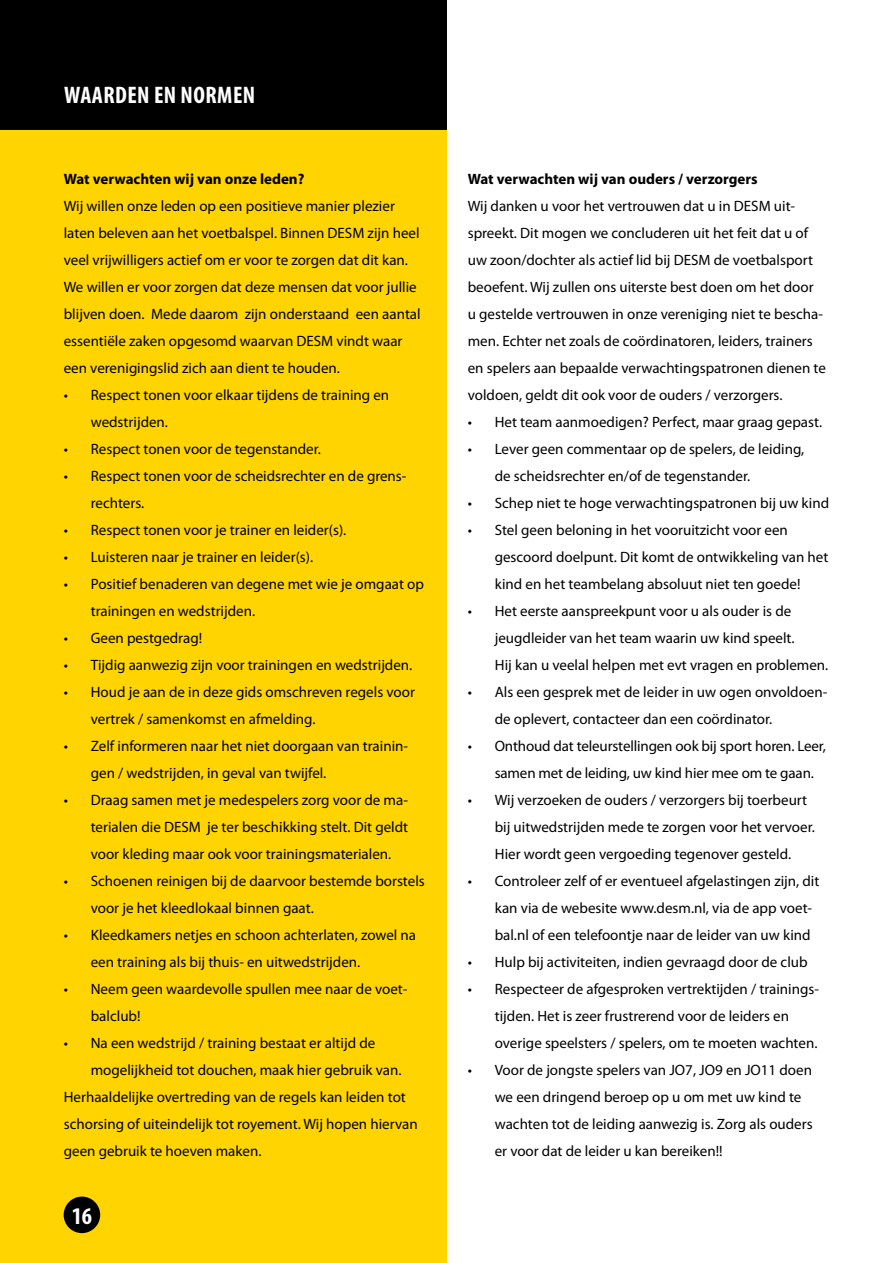
<style>
.page{position:relative;width:893px;height:1263px;background:#fff}
.page>*{position:absolute;margin:0;border:0;box-sizing:border-box;transform-origin:0 0}
.t1{font:700 condensed 24px "Myriad Pro";color:#fff}
.t2{font:15px/27px "Myriad Pro";color:#000}
.t3{font:700 15px "Myriad Pro";color:#000}
</style>
<div class="page">
<div style="left:0;top:0;width:446px;height:130px;background:#000"></div>
<div style="left:0;top:130px;width:446px;height:1133px;background:#ffd400"></div>
<div style="left:64px;top:1196px;width:36px;height:37px;background:#000;border-radius:50%"></div>
<h1 class="t1" style="left:64px;top:80px;width:29px">WAARDEN</h1>
<h1 class="t1" style="left:154px;top:80px;width:90px">ENNORMEN</h1>
<p class="t3" style="left:64px;top:169px;width:242px">Wat verwachten wij van onze leden?</p>
<p class="t2" style="left:64px;top:192px;width:358px">Wij willen onze leden op een positieve manier plezier laten beleven aan het voetbalspel. Binnen DESM zijn heel veel vrijwilligers actief om er voor te zorgen dat dit kan.<br>We willen er voor zorgen dat deze mensen dat voor jullie blijven doen. Mede daarom zijn onderstaand een aantal essentiële zaken opgesomd waarvan DESM vindt waar een verenigingslid zich aan dient te houden.</p>
<p class="t2" style="left:91px;top:381px;width:300px;text-indent:-27px">• Respect tonen voor elkaar tijdens de training en wedstrijden.</p>
<p class="t2" style="left:64px;top:435px;width:259px">• Respect tonen voor de tegenstander.</p>
<p class="t2" style="left:91px;top:462px;width:317px;text-indent:-27px">• Respect tonen voor de scheidsrechter en de grens&shy;rechters.</p>
<p class="t2" style="left:64px;top:516px;width:284px">• Respect tonen voor je trainer en leider(s).</p>
<p class="t2" style="left:64px;top:543px;width:251px">• Luisteren naar je trainer en leider(s).</p>
<p class="t2" style="left:91px;top:570px;width:335px;text-indent:-27px">• Positief benaderen van degene met wie je omgaat op trainingen en wedstrijden.</p>
<p class="t2" style="left:64px;top:624px;width:140px">• Geen pestgedrag!</p>
<p class="t2" style="left:64px;top:651px;width:350px">• Tijdig aanwezig zijn voor trainingen en wedstrijden.</p>
<p class="t2" style="left:91px;top:678px;width:326px;text-indent:-27px">• Houd je aan de in deze gids omschreven regels voor vertrek / samenkomst en afmelding.</p>
<p class="t2" style="left:91px;top:732px;width:319px;text-indent:-27px">• Zelf informeren naar het niet doorgaan van trainin&shy;gen / wedstrijden, in geval van twijfel.</p>
<p class="t2" style="left:91px;top:786px;width:319px;text-align:justify;text-indent:-27px">• Draag samen met je medespelers zorg voor de ma&shy;terialen die DESM je ter beschikking stelt. Dit geldt voor kleding maar ook voor trainingsmaterialen.</p>
<p class="t2" style="left:91px;top:867px;width:336px;text-indent:-27px">• Schoenen reinigen bij de daarvoor bestemde borstels voor je het kleedlokaal binnen gaat.</p>
<p class="t2" style="left:91px;top:921px;width:327px;text-indent:-27px">• Kleedkamers netjes en schoon achterlaten, zowel na een training als bij thuis- en uitwedstrijden.</p>
<p class="t2" style="left:91px;top:975px;width:318px;text-indent:-27px">• Neem geen waardevolle spullen mee naar de voet&shy;balclub!</p>
<p class="t2" style="left:64px;top:1029px;width:313px">• Na een wedstrijd / training bestaat er altijd de</p>
<p class="t2" style="left:91px;top:1056px;width:312px">mogelijkheid tot douchen, maak hier gebruik van.</p>
<p class="t2" style="left:64px;top:1083px;width:344px">Herhaaldelijke overtreding van de regels kan leiden tot</p>
<p class="t2" style="left:64px;top:1110px;width:355px">schorsing of uiteindelijk tot royement. Wij hopen hiervan</p>
<p class="t2" style="left:64px;top:1137px;width:199px">geen gebruik te hoeven maken.</p>
<h1 class="t1" style="left:72px;top:1200px;width:22px">16</h1>
<p class="t3" style="left:468px;top:169px;width:291px">Wat verwachten wij van ouders / verzorgers</p>
<p class="t2" style="left:468px;top:192px;width:360px">Wij danken u voor het vertrouwen dat u in DESM uit&shy;spreekt. Dit mogen we concluderen uit het feit dat u of uw zoon/dochter als actief lid bij DESM de voetbalsport beoefent. Wij zullen ons uiterste best doen om het door<br>u gestelde vertrouwen in onze vereniging niet te bescha&shy;men. Echter net zoals de coördinatoren, leiders, trainers en spelers aan bepaalde verwachtingspatronen dienen te voldoen, geldt dit ook voor de ouders / verzorgers.</p>
<p class="t2" style="left:468px;top:408px;width:356px">• Het team aanmoedigen? Perfect, maar graag gepast.</p>
<p class="t2" style="left:495px;top:435px;width:311px;text-indent:-27px">• Lever geen commentaar op de spelers, de leiding, de scheidsrechter en/of de tegenstander.</p>
<p class="t2" style="left:468px;top:489px;width:363px">• Schep niet te hoge verwachtingspatronen bij uw kind</p>
<p class="t2" style="left:495px;top:516px;width:335px;text-indent:-27px">• Stel geen beloning in het vooruitzicht voor een gescoord doelpunt. Dit komt de ontwikkeling van het kind en het teambelang absoluut niet ten goede!</p>
<p class="t2" style="left:495px;top:597px;width:335px;text-indent:-27px">• Het eerste aanspreekpunt voor u als ouder is de jeugdleider van het team waarin uw kind speelt.<br>Hij kan u veelal helpen met evt vragen en problemen.</p>
<p class="t2" style="left:495px;top:678px;width:334px;text-indent:-27px">• Als een gesprek met de leider in uw ogen onvoldoen&shy;de oplevert, contacteer dan een coördinator.</p>
<p class="t2" style="left:495px;top:732px;width:333px;text-indent:-27px">• Onthoud dat teleurstellingen ook bij sport horen. Leer, samen met de leiding, uw kind hier mee om te gaan.</p>
<p class="t2" style="left:495px;top:786px;width:322px;text-indent:-27px">• Wij verzoeken de ouders / verzorgers bij toerbeurt bij uitwedstrijden mede te zorgen voor het vervoer.<br>Hier wordt geen vergoeding tegenover gesteld.</p>
<p class="t2" style="left:495px;top:867px;width:326px;text-indent:-27px">• Controleer zelf of er eventueel afgelastingen zijn, dit kan via de webesite www.desm.nl, via de app voet&shy;bal.nl of een telefoontje naar de leider van uw kind</p>
<p class="t2" style="left:468px;top:948px;width:341px">• Hulp bij activiteiten, indien gevraagd door de club</p>
<p class="t2" style="left:495px;top:975px;width:326px;text-indent:-27px">• Respecteer de afgesproken vertrektijden / trainings&shy;tijden. Het is zeer frustrerend voor de leiders en overige speelsters / spelers, om te moeten wachten.</p>
<p class="t2" style="left:495px;top:1056px;width:319px;text-indent:-27px">• Voor de jongste spelers van JO7, JO9 en JO11 doen we een dringend beroep op u om met uw kind te wachten tot de leiding aanwezig is. Zorg als ouders er voor dat de leider u kan bereiken!!</p>
</div>
